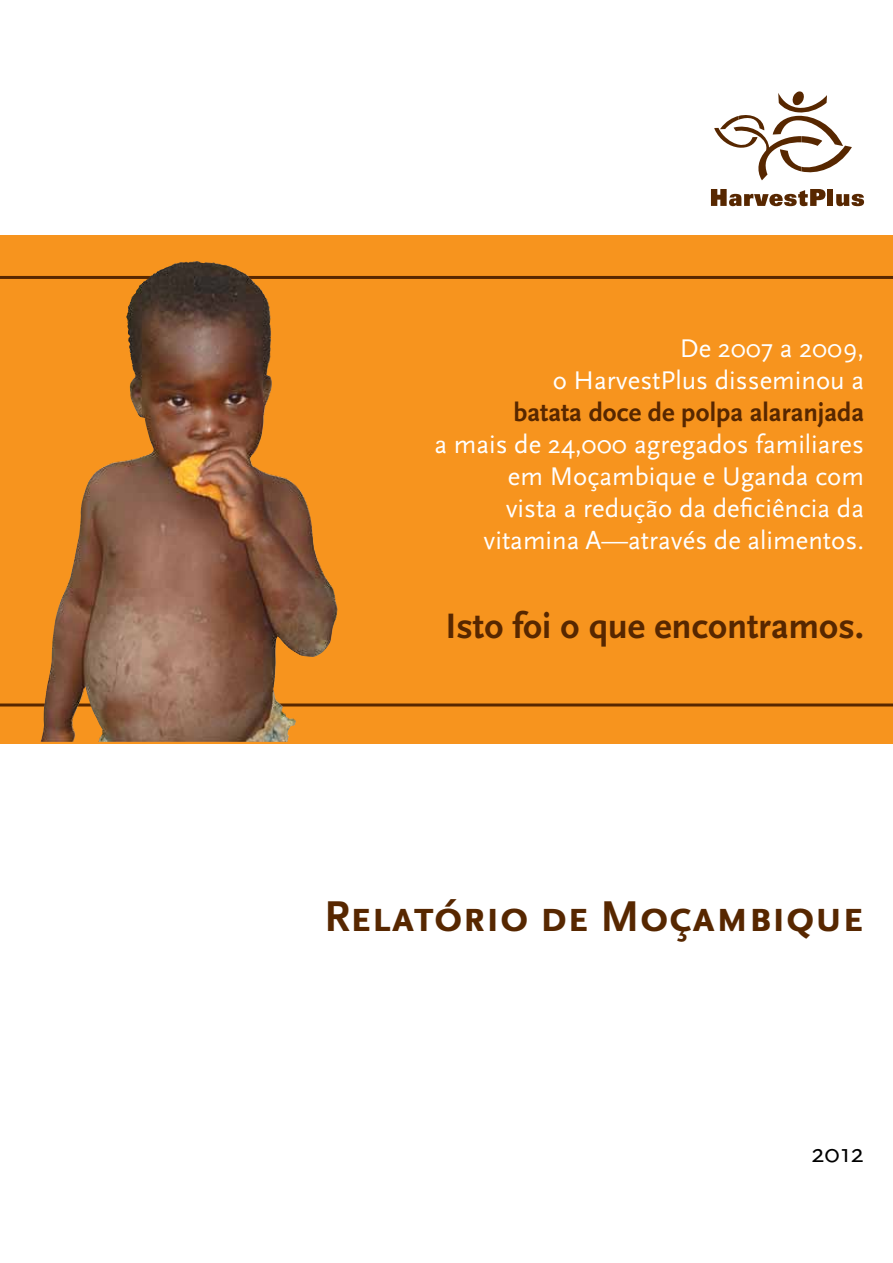
<style>
.page{position:relative;width:893px;height:1263px;background:#fff}
.page>*{position:absolute;margin:0;border:0;box-sizing:border-box;transform-origin:0 0}
.t1{font:700 45px "Scala Sans OT";color:#572700}
.t2{font:700 36.9px "Scala Sans OT";color:#572700}
.t3{font:27px "Scala Sans OT";color:#000}
.t4{font:26.7px/32.1px "Scala Sans OT";color:#fff;text-align:right}
.t5{font:700 26.7px "Scala Sans OT";color:#572700}
</style>
<div class="page">
<div style="left:0;top:235px;width:893px;height:508px;background:#f7941e"></div>
<hr style="left:0;top:276px;width:893px;height:3px;background:#572700">
<hr style="left:0;top:703px;width:893px;height:3px;background:#572700">
<img style="left:40px;top:261px;width:257px;height:481px">
<svg style="left:711px;top:189px;width:114px;height:17px"></svg>
<div style="left:828px;top:189px;width:5px;height:17px;background:#572700"></div>
<svg style="left:836px;top:194px;width:28px;height:12px"></svg>
<svg style="left:714px;top:91px;width:138px;height:89px"></svg>
<p class="t4" style="left:553px;top:332px;width:313px">De 2007 a 2009,<br>o HarvestPlus disseminou a</p>
<p class="t5" style="left:514px;top:397px;width:352px">batata doce de polpa alaranjada</p>
<p class="t4" style="left:434px;top:429px;width:431px">a mais de 24,000 agregados familiares em Moçambique e Uganda com<br>vista a redução da deficiência da vitamina A—através de alimentos.</p>
<h2 class="t2" style="left:445px;top:605px;width:420px">Isto foi o que encontramos.</h2>
<h1 class="t1" style="left:324px;top:891px;width:541px">Relatório de Moçambique</h1>
<p class="t3" style="left:811px;top:1139px;width:54px">2012</p>
</div>
